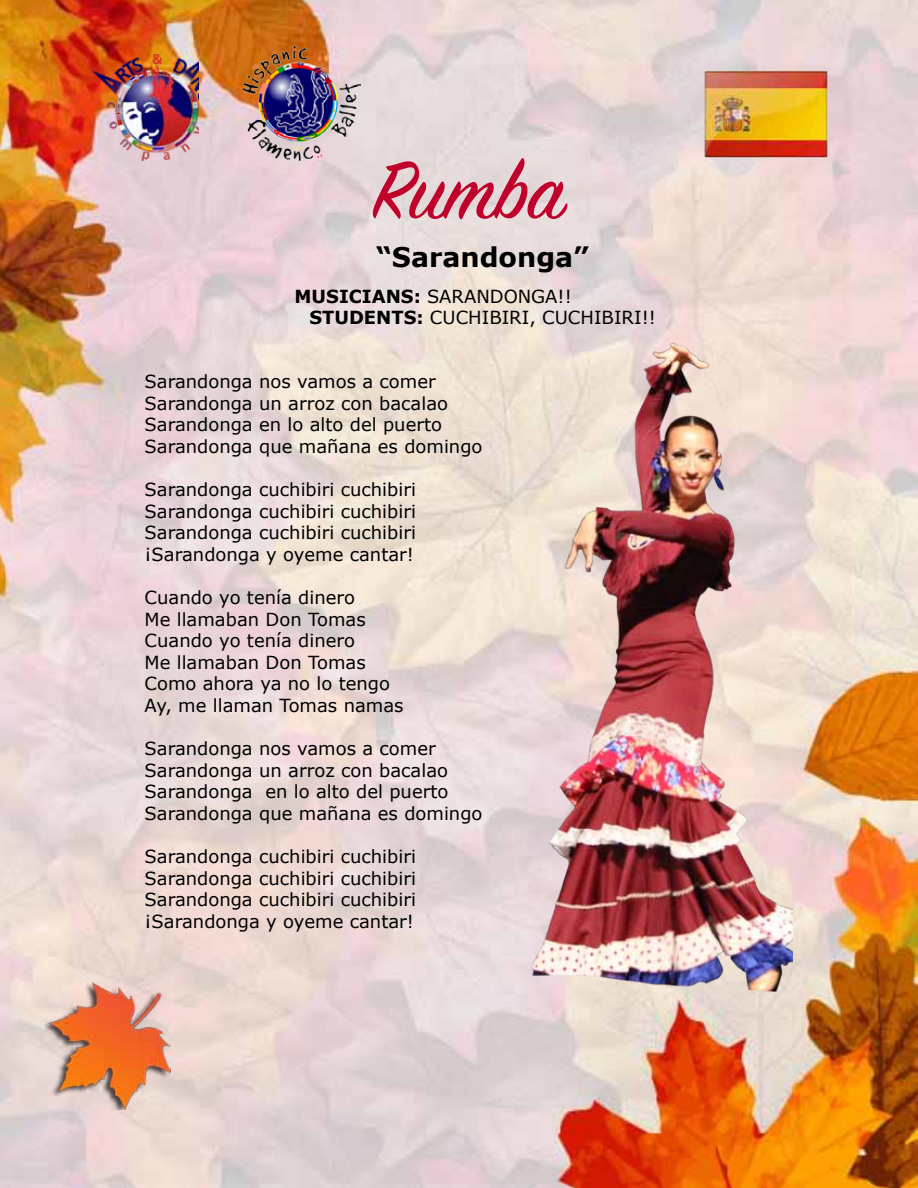
<style>
.page{position:relative;width:918px;height:1188px;background:#fff}
.page>*{position:absolute;margin:0;border:0;box-sizing:border-box;transform-origin:0 0}
.t1{font:90px "Sign Painter House Script";letter-spacing:-.005em;color:#bf002b}
.t2{font:700 27px "Verdana";color:#000}
.t3{font:18px/21.6px "Verdana";color:#000}
.s1{font-weight:700}
</style>
<div class="page">
<img style="left:0;top:0;width:918px;height:1188px">
<img style="left:239px;top:46px;width:121px;height:116px">
<img style="left:35px;top:982px;width:136px;height:128px">
<img style="left:702px;top:49px;width:129px;height:129px">
<img style="left:529px;top:336px;width:264px;height:667px">
<img style="left:92px;top:54px;width:107px;height:106px">
<h1 class="t1" style="left:372px;top:135px;width:193px">Rumba</h1>
<h2 class="t2" style="left:376px;top:238px;width:215px">“Sarandonga”</h2>
<p class="t3" style="left:309px;top:285px;width:348px;text-indent:-15px"><span class="s1">MUSICIANS:</span> SARANDONGA!!<br><span class="s1">STUDENTS:</span> CUCHIBIRI, CUCHIBIRI!!</p>
<p class="t3" style="left:145px;top:370px;width:339px">Sarandonga nos vamos a comer<br>Sarandonga un arroz con bacalao<br>Sarandonga en lo alto del puerto<br>Sarandonga que mañana es domingo</p>
<p class="t3" style="left:145px;top:478px;width:273px;text-align:justify">Sarandonga cuchibiri cuchibiri Sarandonga cuchibiri cuchibiri Sarandonga cuchibiri cuchibiri ¡Sarandonga y oyeme cantar!</p>
<p class="t3" style="left:145px;top:586px;width:261px">Cuando yo tenía dinero<br>Me llamaban Don Tomas<br>Cuando yo tenía dinero<br>Me llamaban Don Tomas<br>Como ahora ya no lo tengo<br>Ay, me llaman Tomas namas</p>
<p class="t3" style="left:145px;top:738px;width:339px">Sarandonga nos vamos a comer<br>Sarandonga un arroz con bacalao<br>Sarandonga en lo alto del puerto<br>Sarandonga que mañana es domingo</p>
<p class="t3" style="left:145px;top:846px;width:273px;text-align:justify">Sarandonga cuchibiri cuchibiri Sarandonga cuchibiri cuchibiri Sarandonga cuchibiri cuchibiri ¡Sarandonga y oyeme cantar!</p>
</div>
